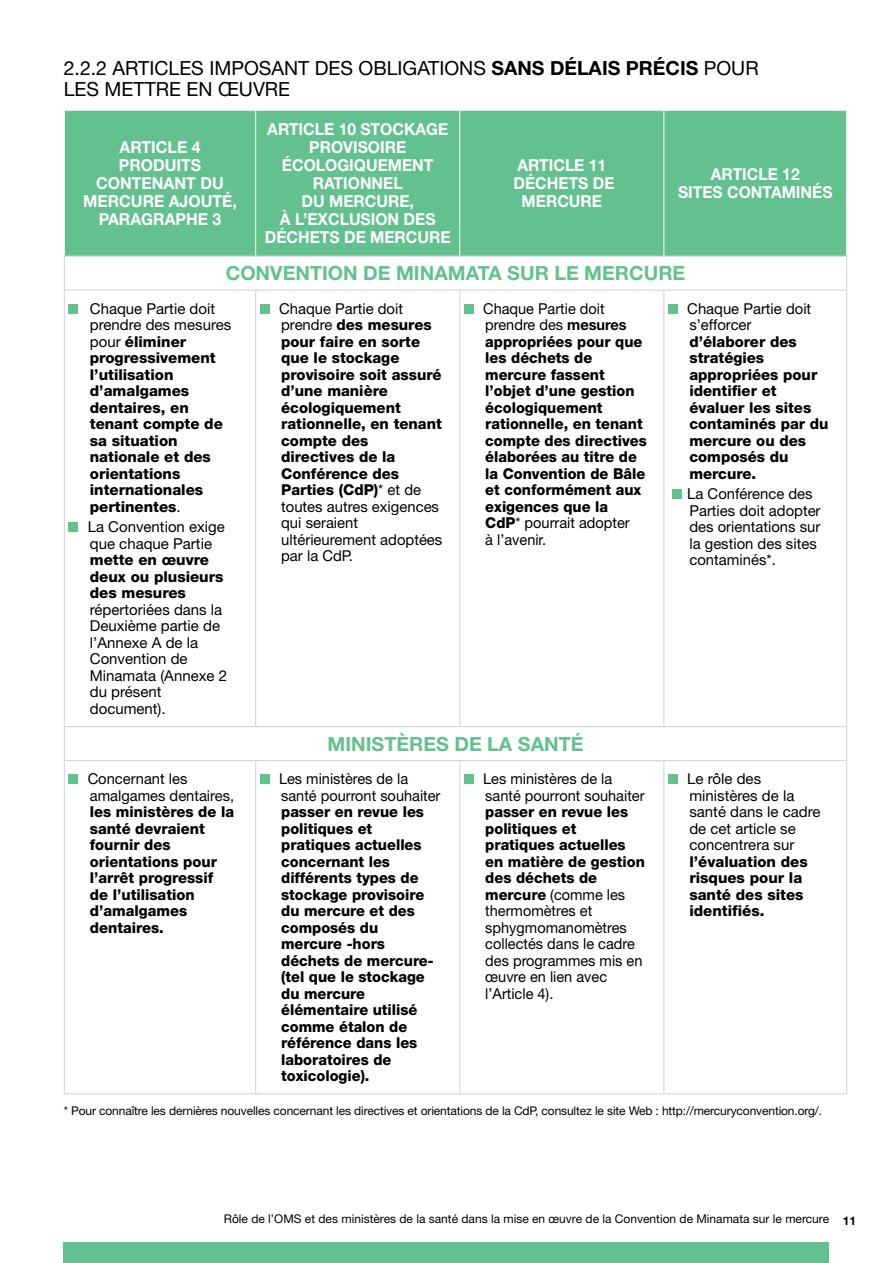
<style>
.page{position:relative;width:893px;height:1263px;background:#fff}
.page>*{position:absolute;margin:0;border:0;box-sizing:border-box;transform-origin:0 0}
.t1{font:19.5px/21px "Helvetica Neue LT Std";color:#000}
.t2{font:700 19.5px "Helvetica Neue LT Std";color:#62c18e}
.t3{font:700 16.5px/18px "Helvetica Neue LT Std";color:#fff;text-align:center;scale:.95 1}
.t4{font:700 16.5px/18px "Helvetica Neue LT Std";color:#fff;text-align:center;scale:.96 1}
.t5{font:800 15px/16.5px "Helvetica Neue LT Std";color:#000}
.t6{font:15px/16.5px "Helvetica Neue LT Std";color:#000}
.t7{font:12px "Helvetica Neue LT Std";letter-spacing:-.01em;color:#000}
.s1{font-weight:700}
.s2{font-weight:400}
.s3{font-weight:800}
</style>
<div class="page">
<div style="left:64px;top:1242px;width:765px;height:21px;background:#62c18e"></div>
<div style="left:65px;top:111px;width:781px;height:145px;background:#62c18e"></div>
<hr style="left:846px;top:257px;width:1px;height:33px;background:#d1d3d4">
<hr style="left:846px;top:727px;width:1px;height:33px;background:#d1d3d4">
<hr style="left:255px;top:111px;width:1px;height:145px;background:#fff">
<hr style="left:459px;top:111px;width:1px;height:145px;background:#fff">
<hr style="left:663px;top:111px;width:1px;height:145px;background:#fff">
<hr style="left:64px;top:761px;width:1px;height:332px;background:#d1d3d4">
<hr style="left:255px;top:761px;width:1px;height:332px;background:#d1d3d4">
<hr style="left:459px;top:761px;width:1px;height:332px;background:#d1d3d4">
<hr style="left:663px;top:761px;width:1px;height:332px;background:#d1d3d4">
<hr style="left:846px;top:761px;width:1px;height:332px;background:#d1d3d4">
<hr style="left:64px;top:1093px;width:192px;height:1px;background:#d1d3d4">
<hr style="left:256px;top:1093px;width:204px;height:1px;background:#d1d3d4">
<hr style="left:460px;top:1093px;width:204px;height:1px;background:#d1d3d4">
<hr style="left:664px;top:1093px;width:183px;height:1px;background:#d1d3d4">
<hr style="left:64px;top:257px;width:1px;height:33px;background:#d1d3d4">
<hr style="left:64px;top:727px;width:1px;height:33px;background:#d1d3d4">
<hr style="left:64px;top:290px;width:192px;height:1px;background:#d1d3d4">
<hr style="left:64px;top:291px;width:1px;height:435px;background:#d1d3d4">
<hr style="left:256px;top:290px;width:204px;height:1px;background:#d1d3d4">
<hr style="left:255px;top:291px;width:1px;height:435px;background:#d1d3d4">
<hr style="left:460px;top:290px;width:204px;height:1px;background:#d1d3d4">
<hr style="left:459px;top:291px;width:1px;height:435px;background:#d1d3d4">
<hr style="left:664px;top:290px;width:183px;height:1px;background:#d1d3d4">
<hr style="left:663px;top:291px;width:1px;height:435px;background:#d1d3d4">
<hr style="left:846px;top:291px;width:1px;height:435px;background:#d1d3d4">
<hr style="left:64px;top:760px;width:192px;height:1px;background:#d1d3d4">
<hr style="left:256px;top:760px;width:204px;height:1px;background:#d1d3d4">
<hr style="left:460px;top:760px;width:204px;height:1px;background:#d1d3d4">
<hr style="left:664px;top:760px;width:183px;height:1px;background:#d1d3d4">
<hr style="left:64px;top:256px;width:192px;height:1px;background:#d1d3d4">
<hr style="left:256px;top:256px;width:204px;height:1px;background:#d1d3d4">
<hr style="left:460px;top:256px;width:204px;height:1px;background:#d1d3d4">
<hr style="left:664px;top:256px;width:183px;height:1px;background:#d1d3d4">
<hr style="left:64px;top:726px;width:192px;height:1px;background:#d1d3d4">
<hr style="left:256px;top:726px;width:204px;height:1px;background:#d1d3d4">
<hr style="left:460px;top:726px;width:204px;height:1px;background:#d1d3d4">
<hr style="left:664px;top:726px;width:183px;height:1px;background:#d1d3d4">
<div style="left:69px;top:304px;width:9px;height:10px;background:#62c18e"></div>
<div style="left:69px;top:523px;width:9px;height:9px;background:#62c18e"></div>
<div style="left:260px;top:304px;width:10px;height:10px;background:#62c18e"></div>
<div style="left:464px;top:304px;width:10px;height:10px;background:#62c18e"></div>
<div style="left:668px;top:304px;width:10px;height:10px;background:#62c18e"></div>
<div style="left:672px;top:490px;width:10px;height:9px;background:#62c18e"></div>
<div style="left:69px;top:774px;width:9px;height:10px;background:#62c18e"></div>
<div style="left:260px;top:774px;width:10px;height:10px;background:#62c18e"></div>
<div style="left:464px;top:774px;width:10px;height:10px;background:#62c18e"></div>
<div style="left:668px;top:774px;width:10px;height:10px;background:#62c18e"></div>
<h1 class="t1" style="left:64px;top:57px;width:696px">2.2.2 ARTICLES IMPOSANT DES OBLIGATIONS <span class="s1">SANS DÉLAIS PRÉCIS</span> POUR<br>LES METTRE EN ŒUVRE</h1>
<p class="t4" style="left:83px;top:138px;width:162px">ARTICLE 4<br>PRODUITS<br>CONTENANT DU<br>MERCURE AJOUTÉ,<br>PARAGRAPHE 3</p>
<p class="t3" style="left:265px;top:120px;width:197px">ARTICLE 10 STOCKAGE<br>PROVISOIRE<br>ÉCOLOGIQUEMENT<br>RATIONNEL<br>DU MERCURE,<br>À L’EXCLUSION DES<br>DÉCHETS DE MERCURE</p>
<p class="t3" style="left:513px;top:156px;width:108px">ARTICLE 11<br>DÉCHETS DE<br>MERCURE</p>
<p class="t3" style="left:678px;top:165px;width:164px">ARTICLE 12<br>SITES CONTAMINÉS</p>
<h1 class="t2" style="left:226px;top:261px;width:461px">CONVENTION DE MINAMATA SUR LE MERCURE</h1>
<p class="t5" style="left:90px;top:300px;width:143px"><span class="s2">Chaque Partie doit prendre des mesures pour</span> éliminer progressivement l’utilisation d’amalgames dentaires, en tenant compte de sa situation nationale et des orientations internationales pertinentes<span class="s2">.</span></p>
<p class="t6" style="left:88px;top:518px;width:139px">La Convention exige que chaque Partie</p>
<p class="t5" style="left:90px;top:552px;width:135px">mette en œuvre deux ou plusieurs des mesures</p>
<p class="t6" style="left:90px;top:601px;width:139px">répertoriées dans la<br>Deuxième partie de l’Annexe A de la<br>Convention de<br>Minamata (Annexe 2 du présent document).</p>
<p class="t5" style="left:279px;top:300px;width:165px"><span class="s2">Chaque Partie doit prendre</span> des mesures pour faire en sorte que le stockage provisoire soit assuré d’une manière écologiquement rationnelle, en tenant compte des directives de la<br>Conférence des<br>Parties (CdP)<span class="s2">* et de toutes autres exigences qui seraient ultérieurement adoptées par la CdP.</span></p>
<p class="t5" style="left:483px;top:300px;width:165px"><span class="s2">Chaque Partie doit prendre des</span> <span class="s1">mesures </span>appropriées pour que les déchets de mercure fassent l’objet d’une gestion écologiquement rationnelle, en tenant compte des directives élaborées au titre de la Convention de Bâle et conformément aux exigences que la<br>CdP<span class="s2">* pourrait adopter<br>à l’avenir.</span></p>
<p class="t6" style="left:687px;top:300px;width:126px">Chaque Partie doit s’efforcer</p>
<p class="t5" style="left:689px;top:333px;width:141px">d’élaborer des stratégies appropriées pour identifier et évaluer les sites contaminés par du mercure ou des composés du mercure.</p>
<p class="t6" style="left:687px;top:485px;width:135px">La Conférence des<br>Parties doit adopter des orientations sur la gestion des sites contaminés*.</p>
<p class="t6" style="left:88px;top:770px;width:148px">Concernant les amalgames dentaires,</p>
<p class="t5" style="left:90px;top:803px;width:146px">les ministères de la santé devraient fournir des orientations pour l’arrêt progressif de l’utilisation d’amalgames dentaires.</p>
<h1 class="t2" style="left:327px;top:731px;width:258px">MINISTÈRES DE LA SANTÉ</h1>
<p class="t6" style="left:279px;top:770px;width:163px">Les ministères de la santé pourront souhaiter</p>
<p class="t5" style="left:281px;top:803px;width:154px">passer en revue les politiques et pratiques actuelles concernant les différents types de stockage provisoire du mercure et des composés du mercure -hors déchets de mercure-(tel que le stockage du mercure élémentaire utilisé comme étalon de référence dans les laboratoires de toxicologie).</p>
<p class="t6" style="left:483px;top:770px;width:163px">Les ministères de la santé pourront souhaiter</p>
<p class="t6" style="left:485px;top:803px;width:161px"><span class="s3">passer en revue les politiques et pratiques actuelles en matière de gestion des déchets de mercure</span> (comme les thermomètres et sphygmomanomètres collectés dans le cadre des programmes mis en œuvre en lien avec l’Article 4).</p>
<p class="t6" style="left:687px;top:770px;width:135px">Le rôle des ministères de la santé dans le cadre de cet article se concentrera sur</p>
<p class="t5" style="left:689px;top:853px;width:120px">l’évaluation des risques pour la santé des sites identifiés.</p>
<p class="t7" style="left:64px;top:1104px;width:760px">* Pour connaître les dernières nouvelles concernant les directives et orientations de la CdP, consultez le site Web : http://mercuryconvention.org/.</p>
<p class="t7" style="left:224px;top:1211px;width:634px">Rôle de l’OMS et des ministères de la santé dans la mise en œuvre de la Convention de Minamata sur le mercure <span class="s1">11</span></p>
</div>
